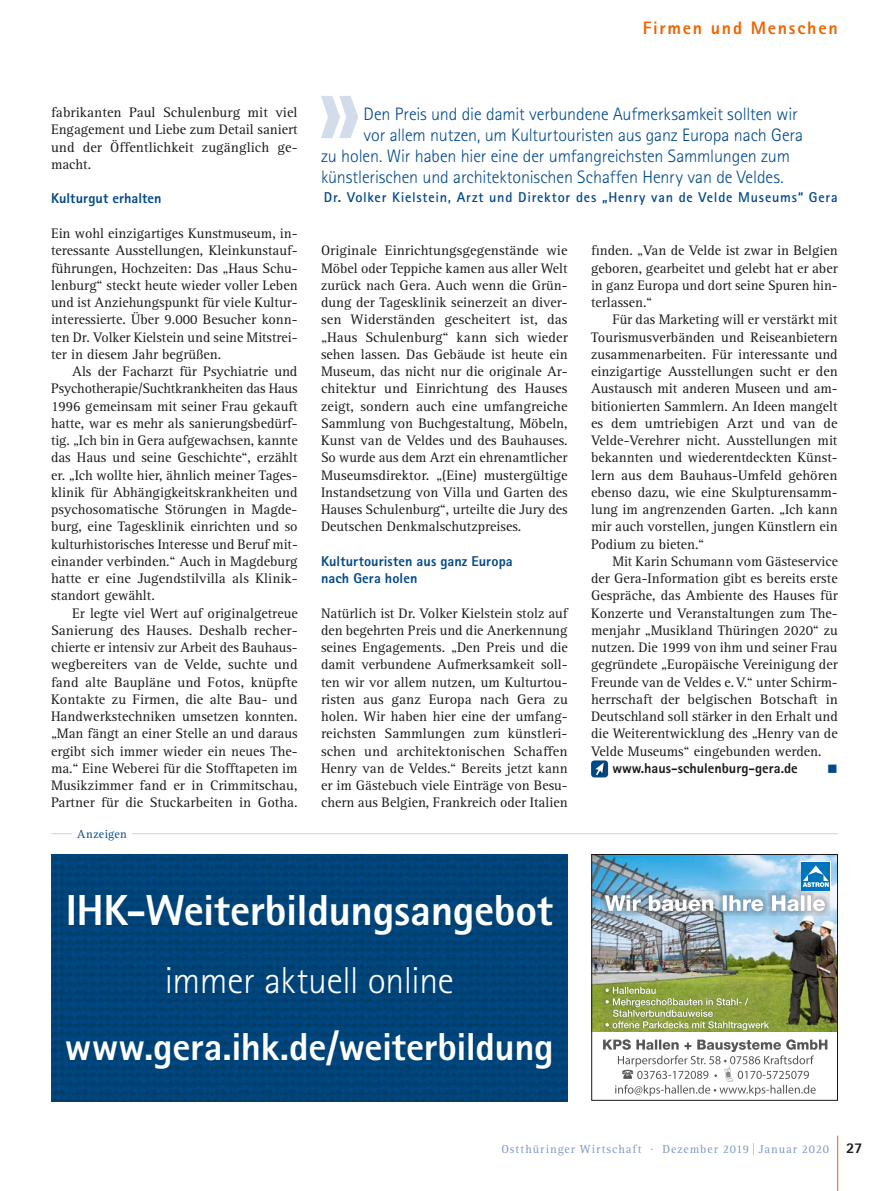
<style>
.page{position:relative;width:893px;height:1191px;background:#fff}
.page>*{position:absolute;margin:0;border:0;box-sizing:border-box;transform-origin:0 0}
.t1{font:800 43.5px "Agfa Rotis Sans Serif";letter-spacing:-.01em;color:#fff}
.t2{font:800 39px "Agfa Rotis Sans Serif";letter-spacing:-.01em;color:#fff}
.t3{font:300 37.5px "Agfa Rotis Sans Serif";letter-spacing:-.01em;color:#fff}
.t4{font:300 18px "Agfa Rotis Sans Serif";letter-spacing:-.01em;color:#004988}
.t5{font:800 18px "Agfa Rotis Sans Serif";letter-spacing:.095em;color:#ec6502}
.t6{font:14.25px/17.2px "Agfa Rotis Serif";color:#1a1a18;text-align:justify}
.t7{font:700 14.25px "Agfa Rotis Sans Serif";letter-spacing:.05em;color:#004988}
.t8{font:800 14.25px/17.2px "Agfa Rotis Sans Serif";letter-spacing:.005em;color:#004988}
.t9{font:800 14.25px "Agfa Rotis Sans Serif";color:#1a1a18}
.t10{font:14.25px "Wingdings";color:#004988}
.t11{font:12px "Agfa Rotis Serif";letter-spacing:.08em;color:#7e97c2}
.t12{font:12px "Agfa Rotis Serif";letter-spacing:.03em;color:#004988}
.s1{font-family:"Agfa Rotis Sans Serif";font-weight:800;font-size:15px;color:#1a1a18}
</style>
<div class="page">
<hr style="left:837px;top:1135px;width:1px;height:56px;background:#ec6502">
<svg style="left:321px;top:96px;width:37px;height:42px"></svg>
<hr style="left:51px;top:833px;width:787px;height:1px;background:#cad2e7">
<div style="left:72px;top:825px;width:60px;height:17px;background:#fff"></div>
<img style="left:593px;top:857px;width:243px;height:175px">
<svg style="left:600px;top:890px;width:230px;height:25px;background:#8facbf"></svg>
<svg style="left:605px;top:895px;width:220px;height:16px"></svg>
<svg style="left:603px;top:985px;width:168px;height:47px"></svg>
<svg style="left:605px;top:986px;width:164px;height:44px;background:#9aa95b"></svg>
<svg style="left:603px;top:1039px;width:224px;height:57px"></svg>
<svg style="left:801px;top:861px;width:29px;height:30px"></svg>
<div style="left:801px;top:862px;width:29px;height:28px;background:#0075be"></div>
<svg style="left:803px;top:865px;width:26px;height:22px"></svg>
<div style="left:591px;top:855px;width:247px;height:245px;border:1px solid #1a1a18"></div>
<div style="left:591px;top:760px;width:17px;height:17px;background:#004988;border-radius:3px"></div>
<div style="left:594px;top:761px;width:13px;height:17px;background:#1a1a18;opacity:.5"></div>
<svg style="left:595px;top:762px;width:9px;height:13px"></svg>
<img style="left:51px;top:855px;width:517px;height:246px">
<p class="t5" style="left:643px;top:16px;width:196px">Firmen und Menschen</p>
<p class="t6" style="left:51px;top:104px;width:248px">fabrikanten Paul Schulenburg mit viel Engagement und Liebe zum Detail saniert und der Öffentlichkeit zugänglich ge&shy;macht.</p>
<p class="t8" style="left:51px;top:190px;width:112px">Kulturgut erhalten</p>
<p class="t6" style="left:51px;top:225px;width:248px">Ein wohl einzigartiges Kunstmuseum, in&shy;teressante Ausstellungen, Kleinkunstauf&shy;führungen, Hochzeiten: Das „Haus Schu&shy;lenburg“ steckt heute wieder voller Leben und ist Anziehungspunkt für viele Kultur&shy;interessierte. Über 9.000 Besucher konn&shy;ten Dr. Volker Kielstein und seine Mitstrei&shy;ter in diesem Jahr begrüßen.</p>
<p class="t6" style="left:51px;top:363px;width:248px;text-indent:21px">Als der Facharzt für Psychiatrie und Psychotherapie/Suchtkrankheiten das Haus 1996 gemeinsam mit seiner Frau gekauft hatte, war es mehr als sanierungsbedürf&shy;tig. „Ich bin in Gera aufgewachsen, kannte das Haus und seine Geschichte“, erzählt er. „Ich wollte hier, ähnlich meiner Tages&shy;klinik für Abhängigkeitskrankheiten und psychosomatische Störungen in Magde&shy;burg, eine Tagesklinik einrichten und so kulturhistorisches Interesse und Beruf mit&shy;einander verbinden.“ Auch in Magdeburg hatte er eine Jugendstilvilla als Klinik&shy;standort gewählt.</p>
<p class="t6" style="left:51px;top:604px;width:248px;text-indent:21px">Er legte viel Wert auf originalgetreue Sanierung des Hauses. Deshalb recher&shy;chierte er intensiv zur Arbeit des Bauhaus&shy;wegbereiters van de Velde, suchte und fand alte Baupläne und Fotos, knüpfte Kontakte zu Firmen, die alte Bau- und Handwerkstechniken umsetzen konnten. „Man fängt an einer Stelle an und daraus ergibt sich immer wieder ein neues The&shy;ma.“ Eine Weberei für die Stofftapeten im Musikzimmer fand er in Crimmitschau, Partner für die Stuckarbeiten in Gotha.</p>
<p class="t12" style="left:77px;top:827px;width:51px">Anzeigen</p>
<p class="t4" style="left:364px;top:103px;width:436px">Den Preis und die damit verbundene Aufmerksamkeit sollten wir</p>
<p class="t4" style="left:364px;top:124px;width:441px">vor allem nutzen, um Kulturtouristen aus ganz Europa nach Gera</p>
<p class="t4" style="left:321px;top:145px;width:470px">zu holen. Wir haben hier eine der umfangreichsten Sammlungen zum</p>
<p class="t4" style="left:321px;top:166px;width:464px">künstlerischen und architektonischen Schaffen Henry van de Veldes.</p>
<p class="t7" style="left:324px;top:188px;width:515px">Dr. Volker Kielstein, Arzt und Direktor des „Henry van de Velde Museums“ Gera</p>
<p class="t6" style="left:321px;top:242px;width:248px">Originale Einrichtungsgegenstände wie Möbel oder Teppiche kamen aus aller Welt zurück nach Gera. Auch wenn die Grün&shy;dung der Tagesklinik seinerzeit an diver&shy;sen Widerständen gescheitert ist, das „Haus Schulenburg“ kann sich wieder sehen lassen. Das Gebäude ist heute ein Museum, das nicht nur die originale Ar&shy;chitektur und Einrichtung des Hauses zeigt, sondern auch eine umfangreiche Sammlung von Buchgestaltung, Möbeln, Kunst van de Veldes und des Bauhauses.<br>So wurde aus dem Arzt ein ehrenamtlicher Museumsdirektor. „(Eine) mustergültige Instandsetzung von Villa und Garten des Hauses Schulenburg“, urteilte die Jury des Deutschen Denkmalschutzpreises.</p>
<p class="t8" style="left:321px;top:552px;width:193px">Kulturtouristen aus ganz Europa nach Gera holen</p>
<p class="t6" style="left:321px;top:604px;width:248px">Natürlich ist Dr. Volker Kielstein stolz auf den begehrten Preis und die Anerkennung seines Engagements. „Den Preis und die damit verbundene Aufmerksamkeit soll&shy;ten wir vor allem nutzen, um Kulturtou&shy;risten aus ganz Europa nach Gera zu holen. Wir haben hier eine der umfang&shy;reichsten Sammlungen zum künstleri&shy;schen und architektonischen Schaffen Henry van de Veldes.“ Bereits jetzt kann er im Gästebuch viele Einträge von Besu&shy;chern aus Belgien, Frankreich oder Italien</p>
<p class="t6" style="left:591px;top:242px;width:248px">finden. „Van de Velde ist zwar in Belgien geboren, gearbeitet und gelebt hat er aber in ganz Europa und dort seine Spuren hin&shy;terlassen.“</p>
<p class="t6" style="left:591px;top:311px;width:248px;text-indent:21px">Für das Marketing will er verstärkt mit Tourismusverbänden und Reiseanbietern zusammenarbeiten. Für interessante und einzigartige Ausstellungen sucht er den Austausch mit anderen Museen und am&shy;bitionierten Sammlern. An Ideen mangelt es dem umtriebigen Arzt und van de Velde-Verehrer nicht. Ausstellungen mit bekannten und wiederentdeckten Künst&shy;lern aus dem Bauhaus-Umfeld gehören ebenso dazu, wie eine Skulpturensamm&shy;lung im angrenzenden Garten. „Ich kann mir auch vorstellen, jungen Künstlern ein Podium zu bieten.“</p>
<p class="t6" style="left:591px;top:553px;width:248px;text-indent:21px">Mit Karin Schumann vom Gästeservice der Gera-Information gibt es bereits erste Gespräche, das Ambiente des Hauses für Konzerte und Veranstaltungen zum The&shy;menjahr „Musikland Thüringen 2020“ zu nutzen. Die 1999 von ihm und seiner Frau gegründete „Europäische Vereinigung der Freunde van de Veldes e.V.“ unter Schirm&shy;herrschaft der belgischen Botschaft in Deutschland soll stärker in den Erhalt und die Weiterentwicklung des „Henry van de Velde Museums“ eingebunden werden.</p>
<p class="t9" style="left:612px;top:759px;width:187px">www.haus-schulenburg-gera.de</p>
<p class="t10" style="left:827px;top:761px;width:12px">■</p>
<h1 class="t1" style="left:66px;top:883px;width:488px">IHK-Weiterbildungsangebot</h1>
<h3 class="t3" style="left:165px;top:958px;width:291px">immer aktuell online</h3>
<h2 class="t2" style="left:65px;top:1022px;width:490px">www.gera.ihk.de/weiterbildung</h2>
<p class="t11" style="left:501px;top:1141px;width:362px">Ostthüringer Wirtschaft · Dezember 2019 | Januar 2020 <span class="s1">27</span></p>
</div>
